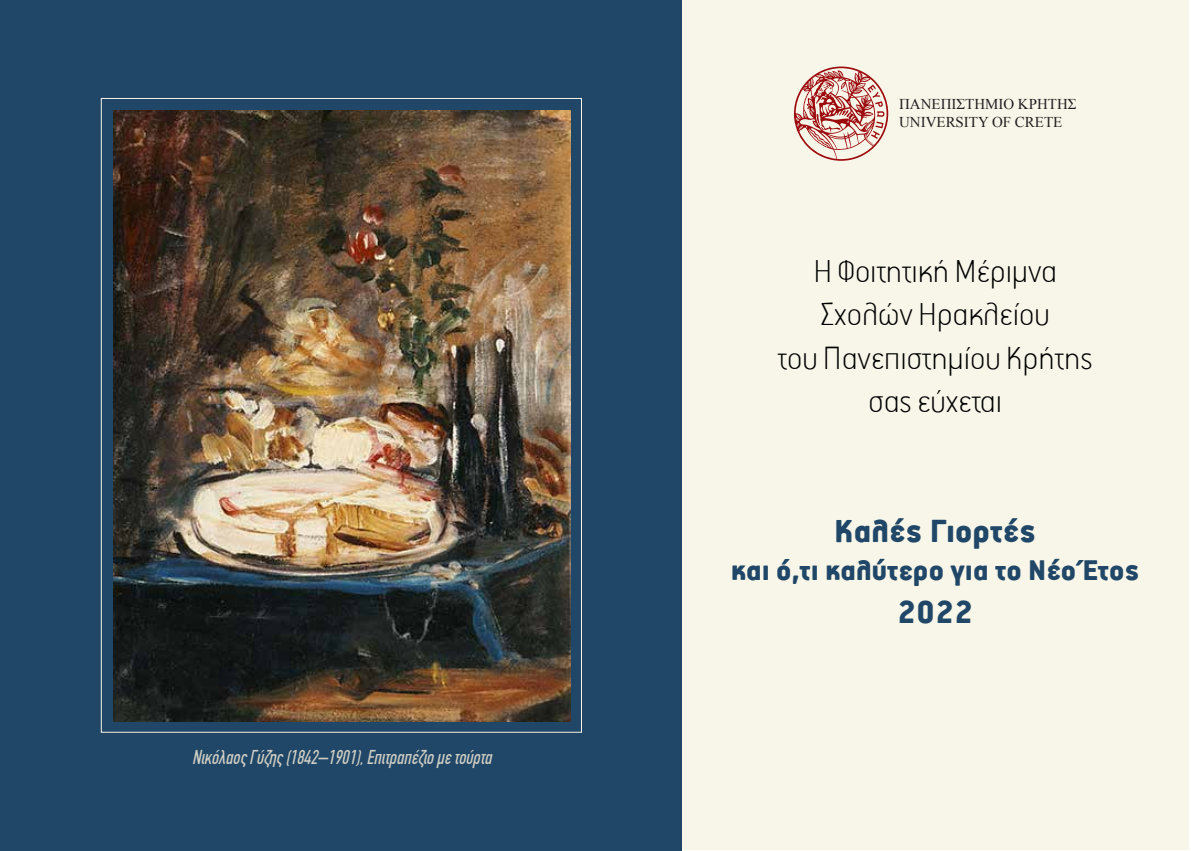
<style>
.page{position:relative;width:1191px;height:851px;background:#fff}
.page>*{position:absolute;margin:0;border:0;box-sizing:border-box;transform-origin:0 0}
.t1{font:100 36px/43.2px "PF Premier Text";color:#000;text-align:center}
.t2{font:900 36px "PF Premier Text";color:#204768}
.t3{font:900 32px "PF Premier Text";color:#204768}
.t4{font:italic 20px "PF Din Text Compressed";color:#cfcec4}
.t5{font:15px/18px "Times New Roman";color:#231f20}
</style>
<div class="page">
<div style="left:1px;top:0;width:681px;height:850px;background:#204768"></div>
<div style="left:682px;top:0;width:507px;height:849px;background:#f8f6e8"></div>
<svg style="left:794px;top:66px;width:94px;height:95px"></svg>
<img style="left:113px;top:110px;width:458px;height:611px">
<p class="t4" style="left:192px;top:745px;width:301px">Νικόλαος Γύζης (1842–1901), Επιτραπέζιο µε τούρτα</p>
<p class="t5" style="left:899px;top:94px;width:179px">ΠΑΝΕΠΙΣΤΗΜΙΟ ΚΡΗΤΗΣ<br>UNIVERSITY OF CRETE</p>
<p class="t1" style="left:778px;top:250px;width:316px">Η Φοιτητική Μέριµνα<br>Σχολών Ηρακλείου<br>του Πανεπιστηµίου Κρήτης σας εύχεται</p>
<p class="t2" style="left:834px;top:512px;width:204px">Καλές Γιορτές</p>
<p class="t3" style="left:731px;top:554px;width:410px">και ό,τι καλύτερο για το Νέο Έτος</p>
<p class="t2" style="left:897px;top:593px;width:77px">2022</p>
</div>
